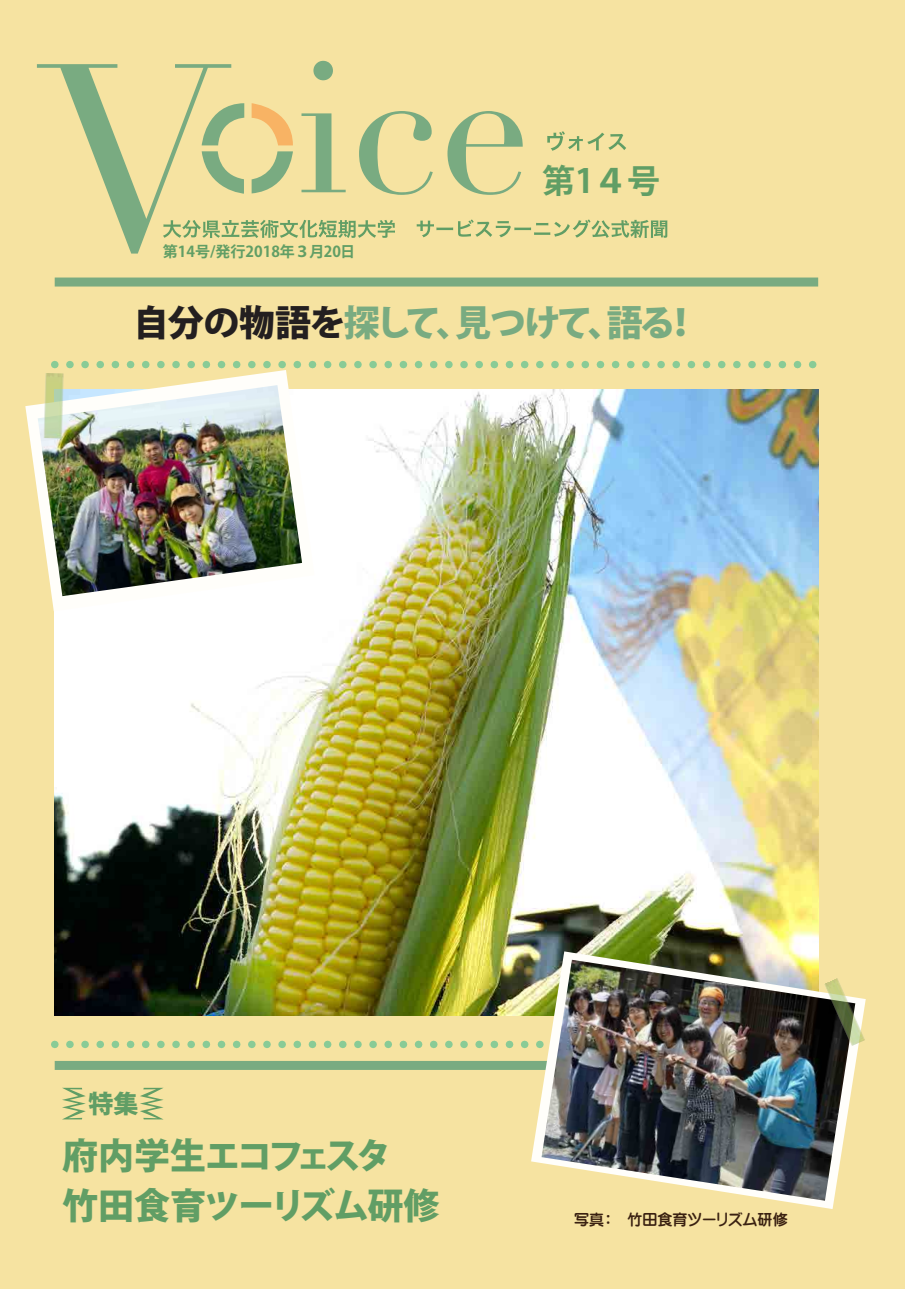
<style>
.page{position:relative;width:905px;height:1289px;background:#fff}
.page>*{position:absolute;margin:0;border:0;box-sizing:border-box;transform-origin:0 0}
.t1{font:800 36px/50.4px "Koz Go Pr 6 N";letter-spacing:-.05em;color:#619e65}
.t2{font:800 36px "Koz Go Pr 6 N";letter-spacing:-.045em;color:#79ab81}
.t3{font:700 33px "Koz Go Pro";color:#619e65}
.t4{font:800 25.05px "Koz Go Pr 6 N";color:#619e65}
.t5{font:700 15px "Koz Go Pro";color:#619e65}
.t6{font:15px "Yenti EGP Extra SJIS";color:#3a2111}
.s1{color:#231f20}
</style>
<div class="page">
<svg style="left:891px;top:1288px;width:14px;height:1px"></svg>
<div style="left:0;top:0;width:905px;height:1288px;background:#f6e3a1"></div>
<hr style="left:0;top:0;width:1px;height:1288px;background:#ecb873">
<svg style="left:37px;top:61px;width:630px;height:192px"></svg>
<div style="left:55px;top:277px;width:763px;height:9px;background:#79ab81"></div>
<div style="left:55px;top:1060px;width:763px;height:9px;background:#79ab81"></div>
<svg style="left:55px;top:361px;width:762px;height:7px"></svg>
<svg style="left:55px;top:1040px;width:474px;height:8px"></svg>
<img style="left:55px;top:390px;width:763px;height:625px">
<svg style="left:25px;top:370px;width:289px;height:241px;fill:#fffefa"></svg>
<img style="left:38px;top:385px;width:264px;height:211px">
<svg style="left:62px;top:1087px;width:24px;height:32px"></svg>
<svg style="left:140px;top:1087px;width:24px;height:32px"></svg>
<svg style="left:531px;top:951px;width:327px;height:257px"></svg>
<img style="left:541px;top:959px;width:314px;height:241px">
<img style="left:35px;top:373px;width:39px;height:66px">
<img style="left:818px;top:974px;width:48px;height:74px">
<p class="t5" style="left:163px;top:242px;width:194px">第14号/発行2018年３月20日</p>
<p class="t3" style="left:542px;top:160px;width:119px">第1４号</p>
<p class="t2" style="left:133px;top:302px;width:567px"><span class="s1">自分の物語を</span>探して、見つけて、語る！</p>
<p class="t4" style="left:88px;top:1089px;width:52px">特集</p>
<p class="t1" style="left:62px;top:1131px;width:379px">府内学生エコフェスタ<br>竹田食育ツーリズム研修</p>
<p class="t6" style="left:574px;top:1212px;width:215px">写真：　竹田食育ツーリズム研修</p>
</div>
